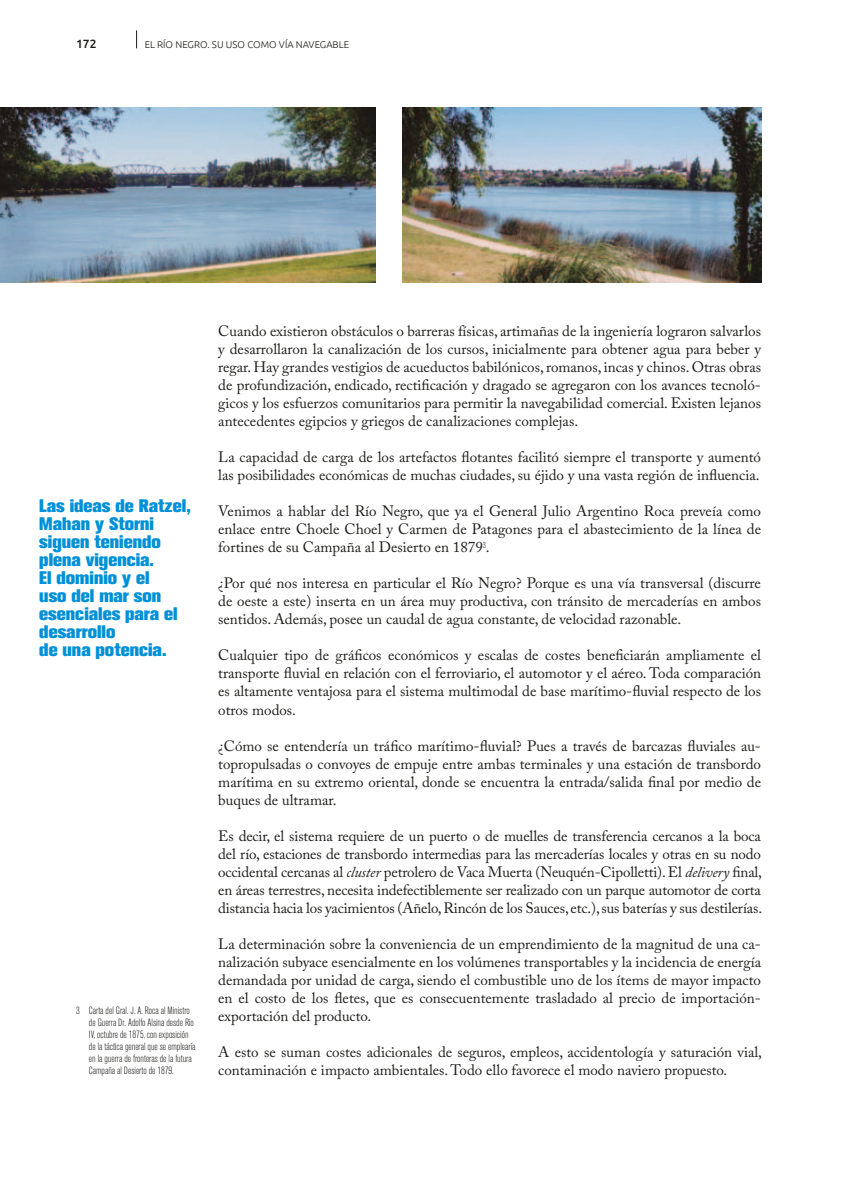
<style>
.page{position:relative;width:850px;height:1190px;background:#fff}
.page>*{position:absolute;margin:0;border:0;box-sizing:border-box;transform-origin:0 0}
.t1{font:800 18px/18px "Akzidenz Grotesk BQ";color:#0090d7}
.t2{font:15px/18px "Adobe Caslon Pro";color:#1d1d1b;text-align:justify}
.t3{font:500 12px "Ubuntu";color:#1d1d1b}
.t4{font:300 condensed 10.5px/12px "Akzidenz Grotesk BQ";color:#1d1d1b}
.t5{font:300 9.75px "Ubuntu";color:#1d1d1b}
.s1{font-style:italic}
</style>
<div class="page">
<svg style="left:136px;top:30px;width:1px;height:18px"></svg>
<img style="left:0;top:108px;width:376px;height:174px">
<img style="left:403px;top:108px;width:358px;height:174px">
<p class="t3" style="left:76px;top:37px;width:22px">172</p>
<p class="t5" style="left:145px;top:39px;width:206px">EL RÍO NEGRO. SU USO COMO VÍA NAVEGABLE</p>
<p class="t1" style="left:39px;top:497px;width:153px">Las ideas de Ratzel,<br>Mahan y Storni siguen teniendo plena vigencia.<br>El dominio y el<br>uso del mar son esenciales para el desarrollo<br>de una potencia.</p>
<p class="t4" style="left:89px;top:1004px;width:108px;text-indent:-13px">3 Carta del Gral. J. A. Roca al Ministro de Guerra Dr. Adolfo Alsina desde Río IV, octubre de 1875, con exposición de la táctica general que se emplearía en la guerra de fronteras de la futura Campaña al Desierto de 1879.</p>
<p class="t2" style="left:218px;top:322px;width:544px">Cuando existieron obstáculos o barreras físicas, artimañas de la ingeniería lograron salvarlos y desarrollaron la canalización de los cursos, inicialmente para obtener agua para beber y regar. Hay grandes vestigios de acueductos babilónicos, romanos, incas y chinos. Otras obras de profundización, endicado, rectificación y dragado se agregaron con los avances tecnoló&shy;gicos y los esfuerzos comunitarios para permitir la navegabilidad comercial. Existen lejanos antecedentes egipcios y griegos de canalizaciones complejas.</p>
<p class="t2" style="left:218px;top:448px;width:544px">La capacidad de carga de los artefactos flotantes facilitó siempre el transporte y aumentó las posibilidades económicas de muchas ciudades, su éjido y una vasta región de influencia.</p>
<p class="t2" style="left:218px;top:502px;width:544px">Venimos a hablar del Río Negro, que ya el General Julio Argentino Roca preveía como enlace entre Choele Choel y Carmen de Patagones para el abastecimiento de la línea de fortines de su Campaña al Desierto en 1879<sup>3</sup>.</p>
<p class="t2" style="left:218px;top:574px;width:544px">¿Por qué nos interesa en particular el Río Negro? Porque es una vía transversal (discurre de oeste a este) inserta en un área muy productiva, con tránsito de mercaderías en ambos sentidos. Además, posee un caudal de agua constante, de velocidad razonable.</p>
<p class="t2" style="left:218px;top:646px;width:544px">Cualquier tipo de gráficos económicos y escalas de costes beneficiarán ampliamente el transporte fluvial en relación con el ferroviario, el automotor y el aéreo. Toda comparación es altamente ventajosa para el sistema multimodal de base marítimo-fluvial respecto de los otros modos.</p>
<p class="t2" style="left:218px;top:736px;width:544px">¿Cómo se entendería un tráfico marítimo-fluvial? Pues a través de barcazas fluviales au&shy;topropulsadas o convoyes de empuje entre ambas terminales y una estación de transbordo marítima en su extremo oriental, donde se encuentra la entrada/salida final por medio de buques de ultramar.</p>
<p class="t2" style="left:218px;top:826px;width:545px">Es decir, el sistema requiere de un puerto o de muelles de transferencia cercanos a la boca del río, estaciones de transbordo intermedias para las mercaderías locales y otras en su nodo occidental cercanas al <span class="s1">cluster</span> petrolero de Vaca Muerta (Neuquén-Cipolletti). El <span class="s1">delivery</span> final, en áreas terrestres, necesita indefectiblemente ser realizado con un parque automotor de corta distancia hacia los yacimientos (Añelo, Rincón de los Sauces, etc.), sus baterías y sus destilerías.</p>
<p class="t2" style="left:218px;top:934px;width:544px">La determinación sobre la conveniencia de un emprendimiento de la magnitud de una ca&shy;nalización subyace esencialmente en los volúmenes transportables y la incidencia de energía demandada por unidad de carga, siendo el combustible uno de los ítems de mayor impacto en el costo de los fletes, que es consecuentemente trasladado al precio de importación&shy;exportación del producto.</p>
<p class="t2" style="left:218px;top:1042px;width:545px">A esto se suman costes adicionales de seguros, empleos, accidentología y saturación vial, contaminación e impacto ambientales. Todo ello favorece el modo naviero propuesto.</p>
</div>
